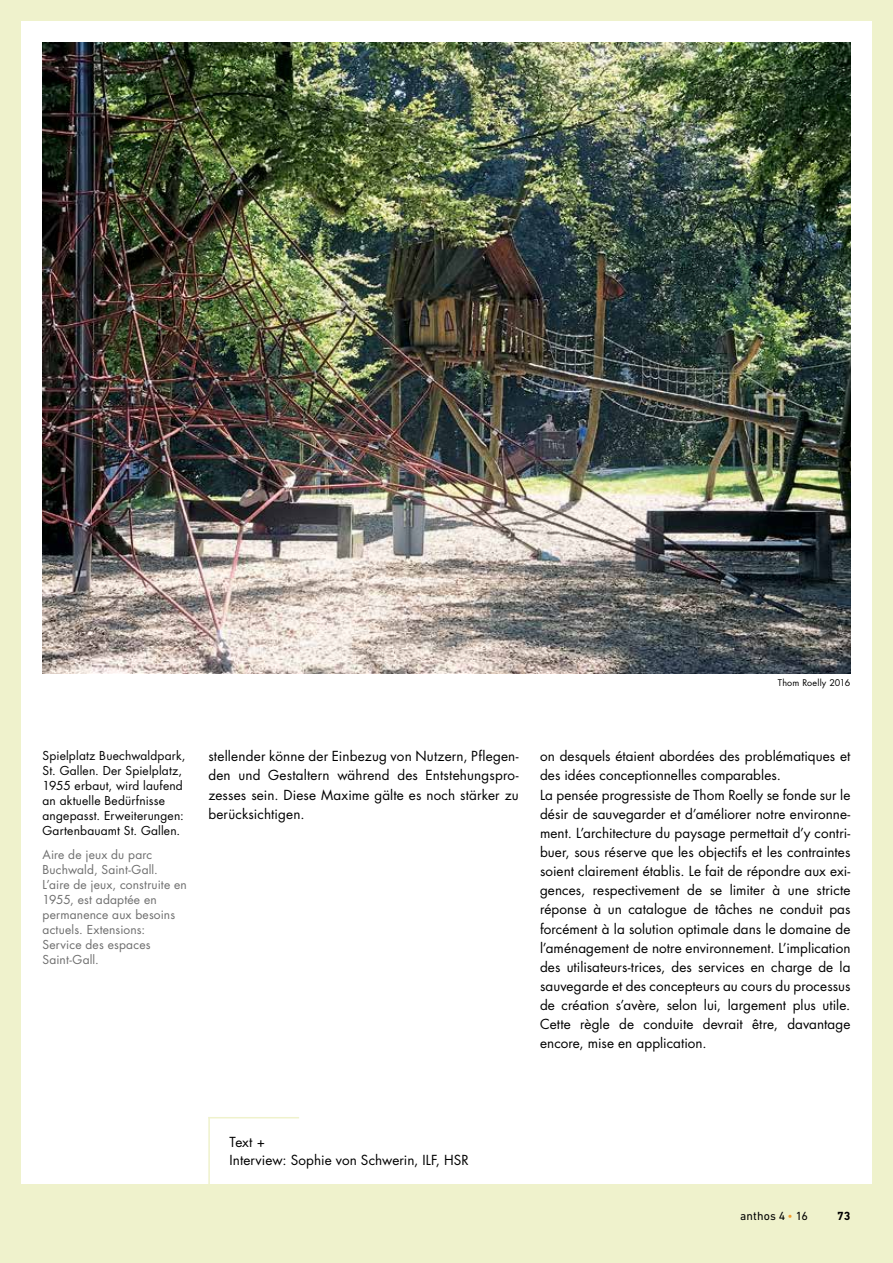
<style>
.page{position:relative;width:893px;height:1263px;background:#eff2cc}
.page>*{position:absolute;margin:0;border:0;box-sizing:border-box;transform-origin:0 0}
.t1{font:13.5px/19.2px "Futura Std";letter-spacing:.005em;color:#000;text-align:justify}
.t2{font:13.5px/18px "Futura";letter-spacing:.005em;color:#000}
.t3{font:12px/15px "Futura Std";letter-spacing:.015em;color:#6e6e6e}
.t4{font:12px/15px "Futura Std";letter-spacing:.015em;color:#000}
.t5{font:12px "DIN Next LT Pro";letter-spacing:.01em;color:#000}
.t6{font:700 12px "DIN Next LT Pro";color:#000}
.t7{font:9px "Futura Std";letter-spacing:.02em;color:#000}
.s1{color:#f59b2b}
</style>
<div class="page">
<div style="left:21px;top:21px;width:851px;height:1163px;background:#fff"></div>
<hr style="left:208px;top:1117px;width:2px;height:93px;background:#eff2cc">
<hr style="left:208px;top:1117px;width:91px;height:1px;background:#eff2cc">
<img style="left:43px;top:43px;width:807px;height:631px">
<p class="t7" style="left:778px;top:677px;width:74px">Thom Roelly 2016</p>
<p class="t4" style="left:43px;top:748px;width:145px">Spielplatz Buechwaldpark,<br>St. Gallen. Der Spielplatz,<br>1955 erbaut, wird laufend an aktuelle Bedürfnisse angepasst. Erweiterungen:<br>Gartenbauamt St. Gallen.</p>
<p class="t3" style="left:43px;top:847px;width:146px">Aire de jeux du parc<br>Buchwald, Saint-Gall.<br>L’aire de jeux, construite en<br>1955, est adaptée en permanence aux besoins actuels. Extensions:<br>Service des espaces<br>Saint-Gall.</p>
<p class="t1" style="left:208px;top:747px;width:312px">stellender könne der Einbezug von Nutzern, Pflegen&shy;den und Gestaltern während des Entstehungspro&shy;zesses sein. Diese Maxime gälte es noch stärker zu berücksichtigen.</p>
<p class="t1" style="left:540px;top:747px;width:312px;text-align:left">on desquels étaient abordées des problématiques et des idées conceptionnelles comparables.<br>La pensée progressiste de Thom Roelly se fonde sur le désir de sauvegarder et d’améliorer notre environne&shy;ment. L’architecture du paysage permettait d’y contri&shy;buer, sous réserve que les objectifs et les contraintes soient clairement établis. Le fait de répondre aux exi&shy;gences, respectivement de se limiter à une stricte réponse à un catalogue de tâches ne conduit pas forcément à la solution optimale dans le domaine de l’aménagement de notre environnement. L’implication des utilisateurs-trices, des services en charge de la sauvegarde et des concepteurs au cours du processus de création s’avère, selon lui, largement plus utile.<br>Cette règle de conduite devrait être, davantage encore, mise en application.</p>
<p class="t2" style="left:230px;top:1133px;width:241px">Text +<br>Interview: Sophie von Schwerin, ILF, HSR</p>
<p class="t5" style="left:740px;top:1209px;width:69px">anthos 4 <span class="s1">•</span> 16</p>
<p class="t6" style="left:837px;top:1209px;width:15px">73</p>
</div>
